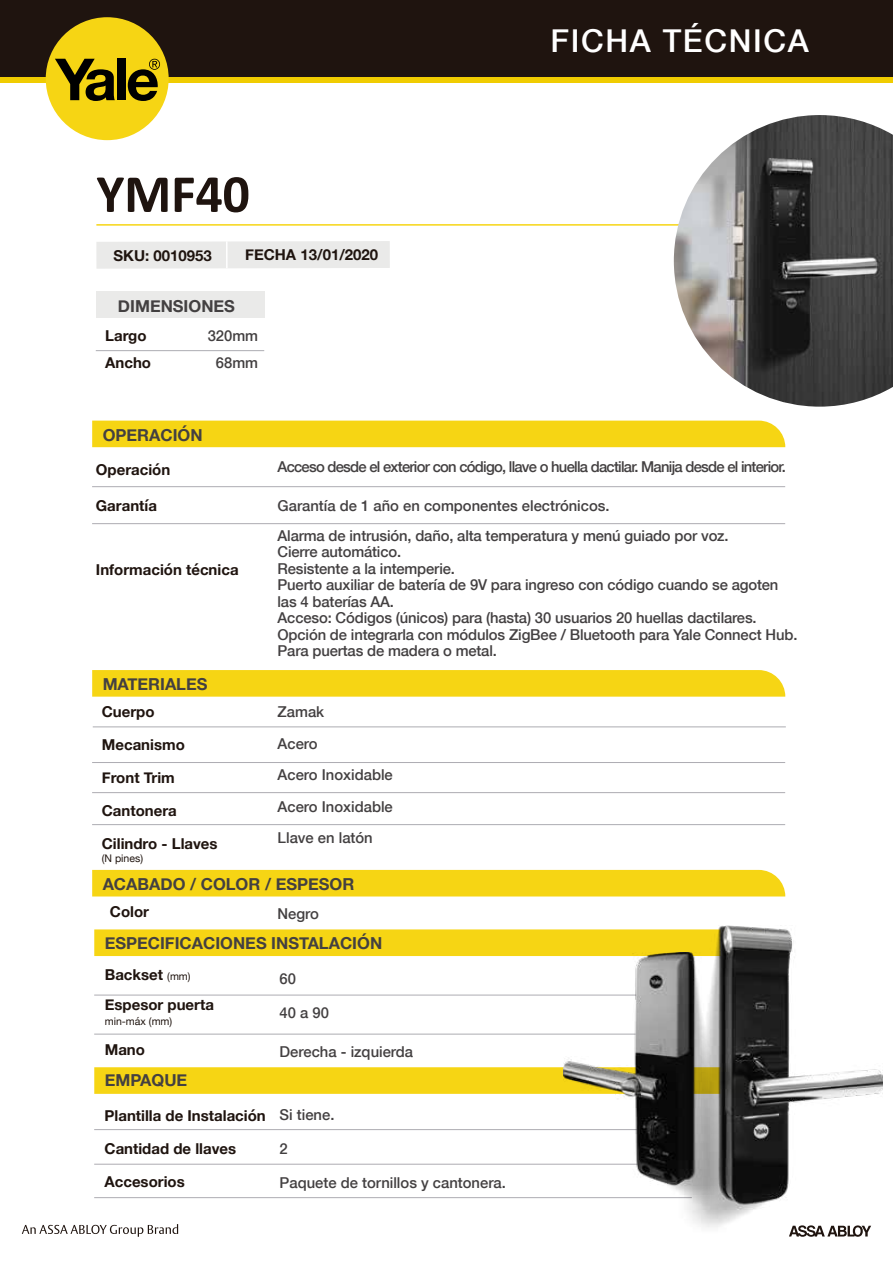
<style>
.page{position:relative;width:893px;height:1263px;background:#fff}
.page>*{position:absolute;margin:0;border:0;box-sizing:border-box;transform-origin:0 0}
.t1{font:700 54px "Calibri";letter-spacing:-.005em;color:#1f140f}
.t2{font:500 31.5px "Helvetica Neue";letter-spacing:.05em;color:#fff}
.t3{font:700 16.5px "Helvetica Neue";color:#434041}
.t4{font:500 15px/16.5px "Helvetica Neue";letter-spacing:-.01em;color:#434041}
.t5{font:700 15px/27px "Helvetica Neue";color:#1f140f}
.t6{font:500 15px "Helvetica Neue";letter-spacing:-.05em;color:#434041}
.t7{font:10.5px "Helvetica Neue";color:#1f140f}
.s1{font-weight:400;font-size:10.5px}
</style>
<div class="page">
<hr style="left:96px;top:224px;width:607px;height:2px;background:#f6d514">
<div style="left:92px;top:421px;width:693px;height:26px;background:#f6d514"></div>
<svg style="left:92px;top:670px;width:693px;height:27px;background:#f6d519"></svg>
<div style="left:92px;top:870px;width:693px;height:26px;background:#f6d514"></div>
<div style="left:0;top:0;width:893px;height:78px;background:#1f140f"></div>
<div style="left:0;top:78px;width:893px;height:5px;background:#f0cc01"></div>
<div style="left:96px;top:241px;width:294px;height:28px;background:#eaeae9"></div>
<hr style="left:226px;top:241px;width:2px;height:27px;background:#fff">
<div style="left:96px;top:292px;width:168px;height:26px;background:#eaeae9"></div>
<div style="left:46px;top:17px;width:123px;height:123px;background:#f6d514;border-radius:50%"></div>
<svg style="left:55px;top:59px;width:60px;height:42px"></svg>
<div style="left:117px;top:59px;width:9px;height:41px;background:#000"></div>
<svg style="left:128px;top:59px;width:32px;height:42px"></svg>
<hr style="left:92px;top:486px;width:693px;height:1px;background:#adacb2">
<hr style="left:96px;top:350px;width:168px;height:1px;background:#adacb2">
<hr style="left:93px;top:726px;width:693px;height:1px;background:#adacb2">
<hr style="left:92px;top:762px;width:693px;height:1px;background:#adacb2">
<hr style="left:92px;top:792px;width:693px;height:1px;background:#adacb2">
<hr style="left:92px;top:824px;width:693px;height:1px;background:#adacb2">
<hr style="left:92px;top:523px;width:693px;height:1px;background:#adacb2">
<hr style="left:94px;top:1129px;width:598px;height:1px;background:#adacb2">
<hr style="left:94px;top:1164px;width:598px;height:1px;background:#adacb2">
<hr style="left:94px;top:1197px;width:598px;height:1px;background:#adacb2">
<div style="left:94px;top:929px;width:581px;height:27px;background:#f6d514"></div>
<svg style="left:94px;top:1067px;width:469px;height:27px;background:#f6d517"></svg>
<hr style="left:94px;top:995px;width:591px;height:1px;background:#adacb2">
<hr style="left:94px;top:1034px;width:591px;height:1px;background:#adacb2">
<svg style="left:789px;top:1235px;width:79px;height:2px"></svg>
<svg style="left:22px;top:1224px;width:156px;height:13px"></svg>
<img style="left:674px;top:115px;width:219px;height:292px">
<img style="left:675px;top:925px;width:207px;height:310px">
<img style="left:563px;top:952px;width:169px;height:256px">
<h1 class="t1" style="left:96px;top:159px;width:155px">YMF40</h1>
<p class="t5" style="left:114px;top:242px;width:100px">SKU: 0010953</p>
<p class="t5" style="left:245px;top:242px;width:135px">FECHA 13/01/2020</p>
<p class="t3" style="left:118px;top:293px;width:119px">DIMENSIONES</p>
<p class="t5" style="left:105px;top:323px;width:47px">Largo<br>Ancho</p>
<p class="t4" style="left:208px;top:322px;width:52px;line-height:27px;text-align:center">320mm<br>68mm</p>
<p class="t3" style="left:103px;top:422px;width:101px">OPERACIÓN</p>
<h2 class="t2" style="left:551px;top:16px;width:260px">FICHA TÉCNICA</h2>
<p class="t5" style="left:96px;top:456px;width:76px">Operación</p>
<p class="t5" style="left:96px;top:493px;width:63px">Garantía</p>
<p class="t5" style="left:96px;top:556px;width:144px">Información técnica</p>
<p class="t3" style="left:103px;top:671px;width:106px">MATERIALES</p>
<p class="t5" style="left:102px;top:698px;width:54px">Cuerpo</p>
<p class="t5" style="left:102px;top:731px;width:85px">Mecanismo</p>
<p class="t5" style="left:102px;top:764px;width:75px">Front Trim</p>
<p class="t5" style="left:102px;top:797px;width:77px">Cantonera</p>
<p class="t5" style="left:102px;top:830px;width:117px">Cilindro - Llaves</p>
<p class="t7" style="left:102px;top:851px;width:43px">(N pines)</p>
<p class="t6" style="left:278px;top:454px;width:510px">Acceso desde el exterior con código, llave o huella dactilar. Manija desde el interior.</p>
<p class="t4" style="left:278px;top:497px;width:334px">Garantía de 1 año en componentes electrónicos.</p>
<p class="t4" style="left:278px;top:526px;width:521px">Alarma de intrusión, daño, alta temperatura y menú guiado por voz.<br>Cierre automático.<br>Resistente a la intemperie.<br>Puerto auxiliar de batería de 9V para ingreso con código cuando se agoten las 4 baterías AA.<br>Acceso: Códigos (únicos) para (hasta) 30 usuarios 20 huellas dactilares.<br>Opción de integrarla con módulos ZigBee / Bluetooth para Yale Connect Hub.<br>Para puertas de madera o metal.</p>
<p class="t4" style="left:278px;top:696px;width:117px;line-height:31.5px">Zamak<br>Acero<br>Acero Inoxidable<br>Acero Inoxidable<br>Llave en latón</p>
<p class="t3" style="left:103px;top:871px;width:253px">ACABADO / COLOR / ESPESOR</p>
<p class="t5" style="left:110px;top:899px;width:41px">Color</p>
<p class="t4" style="left:278px;top:905px;width:43px">Negro</p>
<p class="t3" style="left:105px;top:930px;width:279px">ESPECIFICACIONES INSTALACIÓN</p>
<p class="t5" style="left:105px;top:960px;width:111px;line-height:30px">Backset <span class="s1">(mm)<br></span>Espesor puerta</p>
<p class="t7" style="left:105px;top:1013px;width:69px">min-máx (mm)</p>
<p class="t5" style="left:105px;top:1036px;width:42px">Mano</p>
<p class="t3" style="left:105px;top:1067px;width:84px">EMPAQUE</p>
<p class="t5" style="left:105px;top:1102px;width:163px">Plantilla de Instalación</p>
<p class="t5" style="left:105px;top:1135px;width:133px">Cantidad de llaves</p>
<p class="t5" style="left:105px;top:1168px;width:82px">Accesorios</p>
<p class="t4" style="left:280px;top:970px;width:18px">60</p>
<p class="t4" style="left:280px;top:1004px;width:51px">40 a 90</p>
<p class="t4" style="left:280px;top:1043px;width:135px">Derecha - izquierda</p>
<p class="t4" style="left:280px;top:1106px;width:56px">Si tiene.</p>
<p class="t4" style="left:280px;top:1139px;width:10px">2</p>
<p class="t4" style="left:280px;top:1173px;width:228px">Paquete de tornillos y cantonera.</p>
</div>
